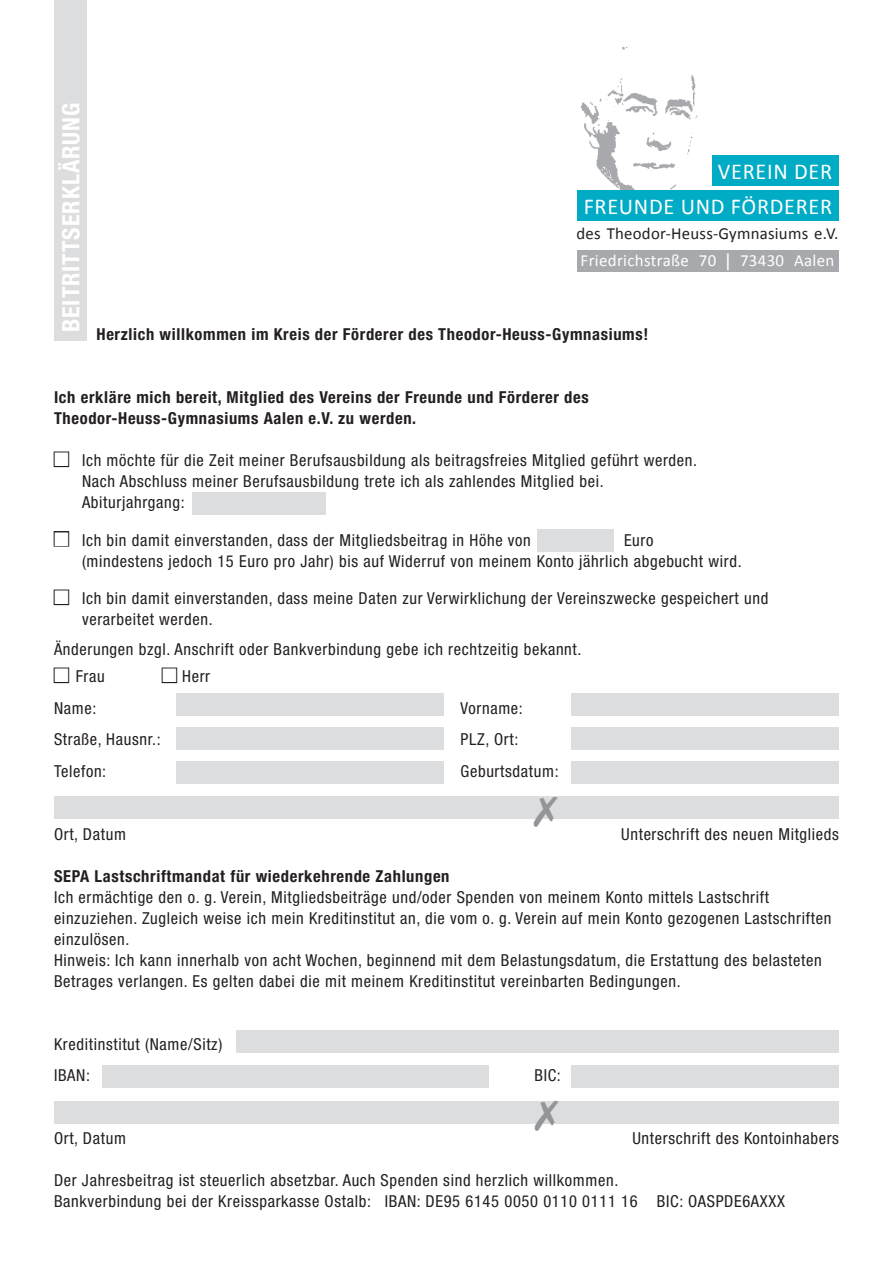
<style>
.page{position:relative;width:893px;height:1263px;background:#fff}
.page>*{position:absolute;margin:0;border:0;box-sizing:border-box;transform-origin:0 0}
.t1{font:700 condensed 24px "Helvetica Neue";letter-spacing:.04em;color:#fff}
.t2{font:22.8px "Calibri";letter-spacing:.03em;color:#fff}
.t3{font:16.95px/27px "Calibri";letter-spacing:.015em;color:#231f20}
.t4{font:condensed 16.5px/21px "Helvetica Neue";letter-spacing:.04em;color:#231f20}
.t5{font:700 condensed 16.5px "Helvetica Neue";letter-spacing:.04em;color:#231f20}
.s1{color:#fff}
.s2{font-family:"Frutiger";font-weight:700;font-stretch:condensed;color:#fff}
</style>
<div class="page">
<div style="left:54px;top:451px;width:15px;height:16px;border:2px solid #231f20"></div>
<div style="left:54px;top:531px;width:15px;height:16px;border:2px solid #231f20"></div>
<div style="left:54px;top:589px;width:15px;height:16px;border:2px solid #231f20"></div>
<div style="left:54px;top:667px;width:15px;height:16px;border:2px solid #231f20"></div>
<div style="left:162px;top:667px;width:15px;height:16px;border:2px solid #231f20"></div>
<img style="left:580px;top:46px;width:118px;height:144px">
<div style="left:576px;top:250px;width:262px;height:21px;background:#a8a9ad"></div>
<div style="left:576px;top:190px;width:262px;height:31px;background:#00abc5"></div>
<div style="left:712px;top:155px;width:126px;height:31px;background:#00abc5"></div>
<div style="left:176px;top:727px;width:268px;height:22px;background:#dcdddf"></div>
<div style="left:54px;top:796px;width:785px;height:23px;background:#dcdddf"></div>
<div style="left:176px;top:693px;width:268px;height:22px;background:#dcdddf"></div>
<div style="left:176px;top:761px;width:268px;height:22px;background:#dcdddf"></div>
<div style="left:571px;top:727px;width:268px;height:22px;background:#dcdddf"></div>
<div style="left:571px;top:693px;width:268px;height:22px;background:#dcdddf"></div>
<div style="left:571px;top:761px;width:268px;height:22px;background:#dcdddf"></div>
<div style="left:54px;top:1101px;width:785px;height:23px;background:#dcdddf"></div>
<div style="left:102px;top:1065px;width:387px;height:22px;background:#dcdddf"></div>
<div style="left:571px;top:1065px;width:268px;height:22px;background:#dcdddf"></div>
<div style="left:54px;top:0;width:33px;height:341px;background:#dcdddf"></div>
<div style="left:236px;top:1030px;width:603px;height:23px;background:#dcdddf"></div>
<div style="left:193px;top:492px;width:133px;height:23px;background:#dcdddf"></div>
<div style="left:537px;top:529px;width:77px;height:23px;background:#dcdddf"></div>
<p class="t1" style="left:57px;top:332px;width:231px;rotate:-90deg">BEITRITTSERKLÄRUNG</p>
<p class="t2" style="left:718px;top:157px;width:116px">VEREIN DER</p>
<p class="t2" style="left:584px;top:192px;width:250px">FREUNDE UND FÖRDERER</p>
<p class="t3" style="left:576px;top:219px;width:263px">des Theodor-Heuss-Gymnasiums e.V.<br><span class="s1">Friedrichstraße 70</span> <span class="s2">|</span> <span class="s1">73430 Aalen</span></p>
<p class="t5" style="left:97px;top:324px;width:553px">Herzlich willkommen im Kreis der Förderer des Theodor-Heuss-Gymnasiums!</p>
<p class="t5" style="left:54px;top:387px;width:536px">Ich erkläre mich bereit, Mitglied des Vereins der Freunde und Förderer des</p>
<p class="t5" style="left:54px;top:408px;width:364px">Theodor-Heuss-Gymnasiums Aalen e.V. zu werden.</p>
<p class="t4" style="left:82px;top:450px;width:617px;text-indent:-28px"><span class="s1">■</span> Ich möchte für die Zeit meiner Berufsausbildung als beitragsfreies Mitglied geführt werden.<br>Nach Abschluss meiner Berufsausbildung trete ich als zahlendes Mitglied bei.<br>Abiturjahrgang:</p>
<p class="t4" style="left:54px;top:529px;width:478px"><span class="s1">■</span> Ich bin damit einverstanden, dass der Mitgliedsbeitrag in Höhe von</p>
<p class="t4" style="left:82px;top:529px;width:661px;text-indent:542px">Euro<br>(mindestens jedoch 15 Euro pro Jahr) bis auf Widerruf von meinem Konto jährlich abgebucht wird.</p>
<p class="t4" style="left:82px;top:588px;width:688px;text-indent:-28px"><span class="s1">■</span> Ich bin damit einverstanden, dass meine Daten zur Verwirklichung der Vereinszwecke gespeichert und verarbeitet werden.</p>
<p class="t4" style="left:54px;top:639px;width:529px">Änderungen bzgl. Anschrift oder Bankverbindung gebe ich rechtzeitig bekannt.</p>
<p class="t4" style="left:54px;top:666px;width:52px"><span class="s1">■</span> Frau</p>
<p class="t4" style="left:162px;top:666px;width:50px"><span class="s1">■</span> Herr</p>
<p class="t4" style="left:54px;top:697px;width:44px">Name:</p>
<p class="t4" style="left:460px;top:697px;width:64px">Vorname:</p>
<p class="t4" style="left:54px;top:729px;width:108px">Straße, Hausnr.:</p>
<p class="t4" style="left:460px;top:729px;width:59px">PLZ, Ort:</p>
<p class="t4" style="left:54px;top:760px;width:54px">Telefon:</p>
<p class="t4" style="left:460px;top:760px;width:100px">Geburtsdatum:</p>
<p class="t4" style="left:54px;top:823px;width:74px">Ort, Datum</p>
<p class="t4" style="left:621px;top:823px;width:219px">Unterschrift des neuen Mitglieds</p>
<p class="t5" style="left:54px;top:866px;width:397px">SEPA Lastschriftmandat für wiederkehrende Zahlungen</p>
<p class="t4" style="left:54px;top:886px;width:717px">Ich ermächtige den o. g. Verein, Mitgliedsbeiträge und/oder Spenden von meinem Konto mittels Lastschrift</p>
<p class="t4" style="left:54px;top:907px;width:779px">einzuziehen. Zugleich weise ich mein Kreditinstitut an, die vom o. g. Verein auf mein Konto gezogenen Lastschriften einzulösen.</p>
<p class="t4" style="left:54px;top:949px;width:769px">Hinweis: Ich kann innerhalb von acht Wochen, beginnend mit dem Belastungsdatum, die Erstattung des belasteten<br>Betrages verlangen. Es gelten dabei die mit meinem Kreditinstitut vereinbarten Bedingungen.</p>
<p class="t4" style="left:54px;top:1033px;width:170px">Kreditinstitut (Name/Sitz)</p>
<p class="t4" style="left:54px;top:1065px;width:37px">IBAN:</p>
<p class="t4" style="left:534px;top:1065px;width:28px">BIC:</p>
<p class="t4" style="left:54px;top:1128px;width:74px">Ort, Datum</p>
<p class="t4" style="left:632px;top:1128px;width:208px">Unterschrift des Kontoinhabers</p>
<p class="t4" style="left:54px;top:1170px;width:566px">Der Jahresbeitrag ist steuerlich absetzbar. Auch Spenden sind herzlich willkommen.</p>
<p class="t4" style="left:54px;top:1191px;width:732px">Bankverbindung bei der Kreissparkasse Ostalb: IBAN: DE95 6145 0050 0110 0111 16 BIC: OASPDE6AXXX</p>
</div>
